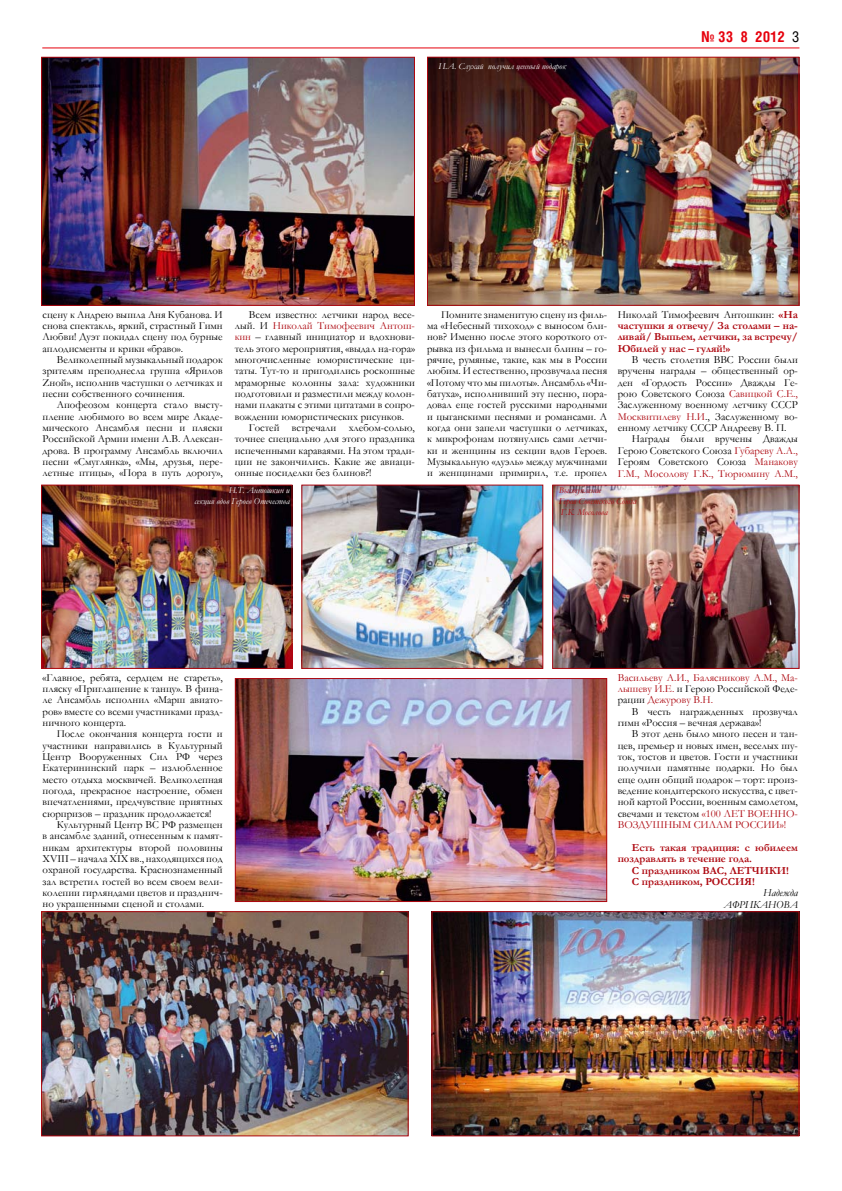
<style>
.page{position:relative;width:842px;height:1191px;background:#fff}
.page>*{position:absolute;margin:0;border:0;box-sizing:border-box;transform-origin:0 0}
.t1{font:700 15px "Helios Cond";color:#e6000c}
.t2{font:10.8px/11.3px "Garamond";color:#000;text-align:justify}
.t3{font:700 10.8px/11.3px "Garamond";color:#ad070f}
.t4{font:10.8px/11.3px "Garamond";color:#ad070f;text-align:justify}
.t5{font:italic 10.8px/11.3px "Garamond";color:#000;text-align:right}
.t6{font:italic 9px/11px "Garamond";color:#fff;text-align:right}
.t7{font:italic 9px/11px "Garamond";color:#ad070f}
.s1{font-weight:400;color:#000}
.s2{color:#ad070f}
.s3{color:#000}
</style>
<div class="page">
<hr style="left:42px;top:47px;width:757px;height:1px;background:#e6000c">
<img style="left:429px;top:59px;width:368px;height:245px">
<div style="left:427px;top:57px;width:372px;height:249px;border:1px solid #ad070f"></div>
<img style="left:43px;top:59px;width:370px;height:245px">
<div style="left:41px;top:57px;width:374px;height:249px;border:1px solid #ad070f"></div>
<img style="left:43px;top:913px;width:364px;height:221px">
<div style="left:41px;top:911px;width:368px;height:225px;border:1px solid #ad070f"></div>
<img style="left:303px;top:486px;width:238px;height:181px">
<div style="left:301px;top:484px;width:242px;height:185px;border:1px solid #ad070f"></div>
<img style="left:433px;top:913px;width:364px;height:221px">
<div style="left:431px;top:911px;width:368px;height:225px;border:1px solid #ad070f"></div>
<img style="left:237px;top:680px;width:368px;height:220px">
<div style="left:235px;top:678px;width:372px;height:224px;border:1px solid #ad070f"></div>
<img style="left:554px;top:486px;width:243px;height:181px">
<div style="left:552px;top:484px;width:247px;height:185px;border:1px solid #ad070f"></div>
<img style="left:43px;top:486px;width:247px;height:181px">
<div style="left:41px;top:484px;width:251px;height:185px;border:1px solid #ad070f"></div>
<p class="t6" style="left:438px;top:60px;width:129px">И.А. Слухай получил ценный подарок</p>
<h1 class="t1" style="left:701px;top:27px;width:99px">№ 33 8 2012 <span class="s1">3</span></h1>
<p class="t2" style="left:43px;top:308px;width:182px">сцену к Андрею вышла Аня Кубанова. И снова спектакль, яркий, страстный Гимн Любви! Дуэт покидал сцену под бурные аплодисменты и крики «браво».</p>
<p class="t2" style="left:43px;top:354px;width:182px;text-indent:14px">Великолепный музыкальный подарок зрителям преподнесла группа «Ярилов Zной», исполнив частушки о летчиках и песни собственного сочинения.</p>
<p class="t2" style="left:43px;top:399px;width:182px;text-indent:14px">Апофеозом концерта стало высту&shy;пление любимого во всем мире Акаде&shy;мического Ансамбля песни и пляски Российской Армии имени А.В. Алексан&shy;дрова. В программу Ансамбль включил песни «Смуглянка», «Мы, друзья, пере&shy;летные птицы», «Пора в путь дорогу»,</p>
<p class="t2" style="left:235px;top:308px;width:182px;text-indent:14px">Всем известно: летчики народ весе&shy;лый. И <span class="s2">Николай Тимофеевич Антош&shy;кин</span> – главный инициатор и вдохнови&shy;тель этого мероприятия, «выдал на-гора» многочисленные юмористические ци&shy;таты. Тут-то и пригодились роскошные мраморные колонны зала: художники подготовили и разместили между колон&shy;нами плакаты с этими цитатами в сопро&shy;вождении юмористических рисунков.</p>
<p class="t2" style="left:235px;top:422px;width:182px;text-indent:14px">Гостей встречали хлебом-солью, точнее специально для этого праздника испеченными караваями. На этом тради&shy;ции не закончились. Какие же авиаци&shy;онные посиделки без блинов?!</p>
<p class="t6" style="left:194px;top:485px;width:97px">Н.Т. Антошкин и<br>секция вдов Героев Отечества</p>
<p class="t2" style="left:427px;top:308px;width:182px;text-indent:14px">Помните знаменитую сцену из филь&shy;ма «Небесный тихоход» с выносом бли&shy;нов? Именно после этого короткого от&shy;рывка из фильма и вынесли блины – го&shy;рячие, румяные, такие, как мы в России любим. И естественно, прозвучала песня «Потому что мы пилоты». Ансамбль «Чи&shy;батуха», исполнивший эту песню, пора&shy;довал еще гостей русскими народными и цыганскими песнями и романсами. А когда они запели частушки о летчиках, к микрофонам потянулись сами летчи&shy;ки и женщины из секции вдов Героев.<br>Музыкальную «дуэль» между мужчинами и женщинами примирил, т.е. пропел</p>
<p class="t3" style="left:618px;top:309px;width:182px;text-align:justify"><span class="s1">Николай Тимофеевич Антошкин:</span> «На частушки я отвечу/ За столами – на&shy;ливай/ Выпьем, летчики, за встречу/ Юбилей у нас – гуляй!»</p>
<p class="t2" style="left:618px;top:354px;width:182px;text-indent:14px">В честь столетия ВВС России были вручены награды – общественный ор&shy;ден «Гордость России» Дважды Ге&shy;рою Советского Союза <span class="s2">Савицкой С.Е., </span>Заслуженному военному летчику СССР <span class="s2">Москвитилеву Н.И</span>., Заслуженному во&shy;енному летчику СССР Андрееву В. П.</p>
<p class="t2" style="left:618px;top:433px;width:182px;text-indent:14px">Награды были вручены Дважды Герою Советского Союза <span class="s2">Губареву А.А., </span>Героям Советского Союза <span class="s2">Манакову Г.М., Мосолову Г.К., Тюрюмину А.М.,</span></p>
<p class="t7" style="left:559px;top:484px;width:79px">Выступление<br>Героя Советского Союза<br>Г.К. Мосолова</p>
<p class="t2" style="left:43px;top:671px;width:182px">«Главное, ребята, сердцем не стареть», пляску «Приглашение к танцу». В фина&shy;ле Ансамбль исполнил «Марш авиато&shy;ров» вместе со всеми участниками празд&shy;ничного концерта.</p>
<p class="t2" style="left:43px;top:728px;width:182px;text-indent:14px">После окончания концерта гости и участники направились в Культурный Центр Вооруженных Сил РФ через Екатерининский парк – излюбленное место отдыха москвичей. Великолепная погода, прекрасное настроение, обмен впечатлениями, предчувствие приятных сюрпризов – праздник продолжается!</p>
<p class="t2" style="left:43px;top:818px;width:182px;text-indent:14px">Культурный Центр ВС РФ размещен в ансамбле зданий, отнесенным к памят&shy;никам архитектуры второй половины XVIII – начала XIX вв., находящихся под охраной государства. Краснознаменный зал встретил гостей во всем своем вели&shy;колепии гирляндами цветов и празднич&shy;но украшенными сценой и столами.</p>
<p class="t4" style="left:618px;top:671px;width:182px">Васильеву А.И., Балясникову А.М., Ма&shy;лышеву И.Е. <span class="s3">и Герою Российской Феде&shy;рации</span> Дежурову В.Н.</p>
<p class="t2" style="left:618px;top:705px;width:182px;text-indent:14px">В честь награжденных прозвучал гимн «Россия – вечная держава»!</p>
<p class="t2" style="left:618px;top:728px;width:182px;text-indent:14px">В этот день было много песен и тан&shy;цев, премьер и новых имен, веселых шу&shy;ток, тостов и цветов. Гости и участники получили памятные подарки. Но был еще один общий подарок – торт: произ&shy;ведение кондитерского искусства, с цвет&shy;ной картой России, военным самолетом, свечами и текстом <span class="s2">«100 ЛЕТ ВОЕННО-ВОЗДУШНЫМ СИЛАМ РОССИИ»!</span></p>
<p class="t3" style="left:618px;top:842px;width:182px;text-indent:14px">Есть такая традиция: с юбилеем поздравлять в течение года.</p>
<p class="t3" style="left:632px;top:864px;width:159px">С праздником ВАС, ЛЕТЧИКИ!<br>С праздником, РОССИЯ!</p>
<p class="t5" style="left:724px;top:887px;width:76px">Надежда<br>АФРИКАНОВА</p>
</div>
